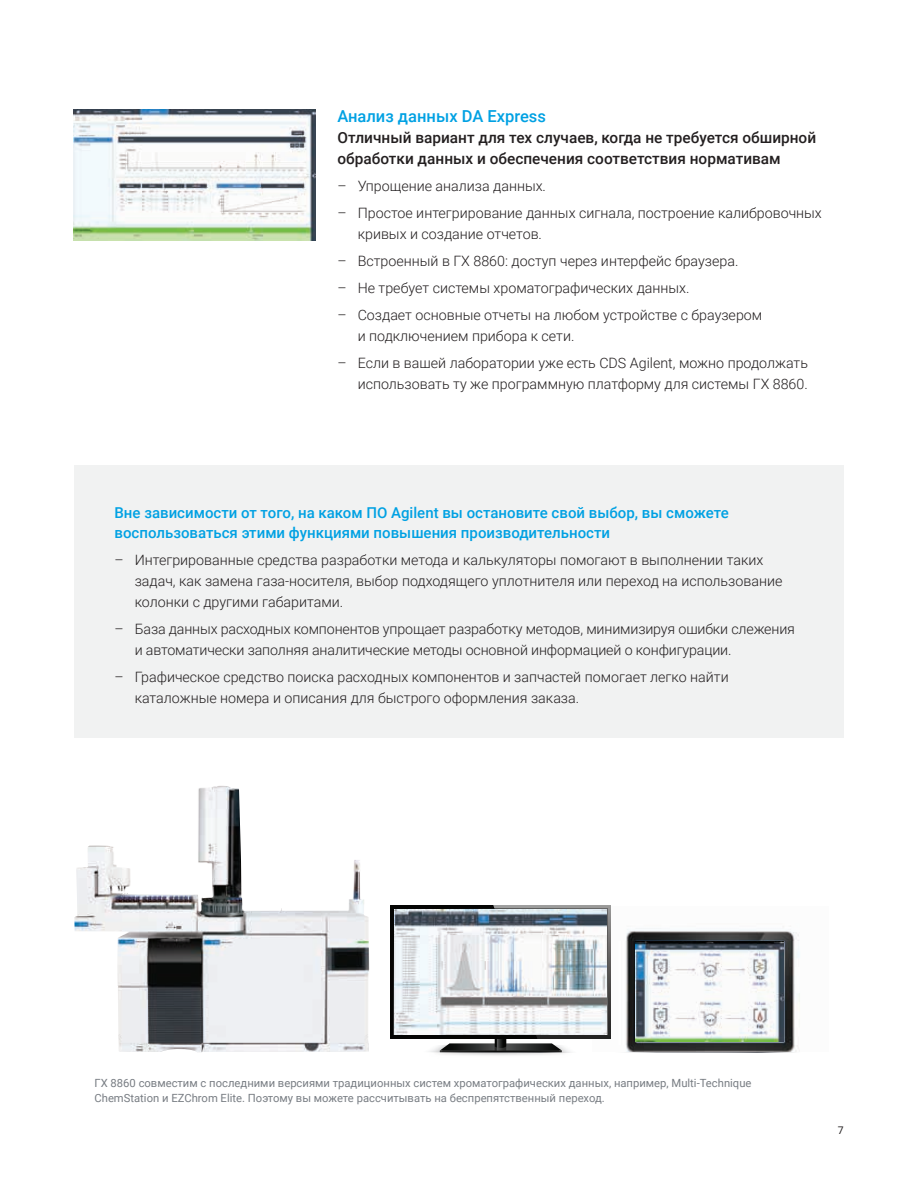
<style>
.page{position:relative;width:918px;height:1188px;background:#fff}
.page>*{position:absolute;margin:0;border:0;box-sizing:border-box;transform-origin:0 0}
.t1{font:500 16.5px "Roboto";color:#00a1e3}
.t2{font:500 15.3px/21px "Roboto";color:#231f20}
.t3{font:500 15px/19.5px "Roboto";color:#00a1e3}
.t4{font:300 14.25px/21px "Roboto";color:#231f20}
.t5{font:11.25px/15px "Roboto";color:#787d83}
.t6{font:10.5px "Roboto";color:#231f20}
</style>
<div class="page">
<div style="left:74px;top:465px;width:770px;height:273px;background:#f1f2f2"></div>
<img style="left:74px;top:109px;width:242px;height:132px">
<img style="left:74px;top:786px;width:295px;height:266px">
<svg style="left:391px;top:905px;width:409px;height:148px"></svg>
<img style="left:394px;top:910px;width:213px;height:124px">
<p class="t1" style="left:337px;top:104px;width:210px">Анализ данных DA Express</p>
<p class="t2" style="left:337px;top:126px;width:480px">Отличный вариант для тех случаев, когда не требуется обширной обработки данных и обеспечения соответствия нормативам</p>
<p class="t4" style="left:338px;top:175px;width:210px">– Упрощение анализа данных.</p>
<p class="t4" style="left:358px;top:202px;width:466px;text-indent:-20px">– Простое интегрирование данных сигнала, построение калибровочных кривых и создание отчетов.</p>
<p class="t4" style="left:338px;top:250px;width:402px">– Встроенный в ГХ 8860: доступ через интерфейс браузера.</p>
<p class="t4" style="left:338px;top:277px;width:354px">– Не требует системы хроматографических данных.</p>
<p class="t4" style="left:358px;top:304px;width:406px;text-indent:-20px">– Создает основные отчеты на любом устройстве с браузером и подключением прибора к сети.</p>
<p class="t4" style="left:338px;top:352px;width:472px;text-align:right">– Если в вашей лаборатории уже есть CDS Agilent, можно продолжать использовать ту же программную платформу для системы ГХ 8860.</p>
<p class="t3" style="left:114px;top:502px;width:616px">Вне зависимости от того, на каком ПО Agilent вы остановите свой выбор, вы сможете воспользоваться этими функциями повышения производительности</p>
<p class="t4" style="left:135px;top:548px;width:649px;text-indent:-20px">– Интегрированные средства разработки метода и калькуляторы помогают в выполнении таких задач, как замена газа-носителя, выбор подходящего уплотнителя или переход на использование колонки с другими габаритами.</p>
<p class="t4" style="left:135px;top:617px;width:662px;text-indent:-20px">– База данных расходных компонентов упрощает разработку методов, минимизируя ошибки слежения и автоматически заполняя аналитические методы основной информацией о конфигурации.</p>
<p class="t4" style="left:135px;top:665px;width:596px;text-indent:-20px">– Графическое средство поиска расходных компонентов и запчастей помогает легко найти каталожные номера и описания для быстрого оформления заказа.</p>
<p class="t5" style="left:94px;top:1076px;width:659px">ГХ 8860 совместим с последними версиями традиционных систем хроматографических данных, например, Multi-Technique<br>ChemStation и EZChrom Elite. Поэтому вы можете рассчитывать на беспрепятственный переход.</p>
<p class="t6" style="left:838px;top:1123px;width:7px">7</p>
</div>
